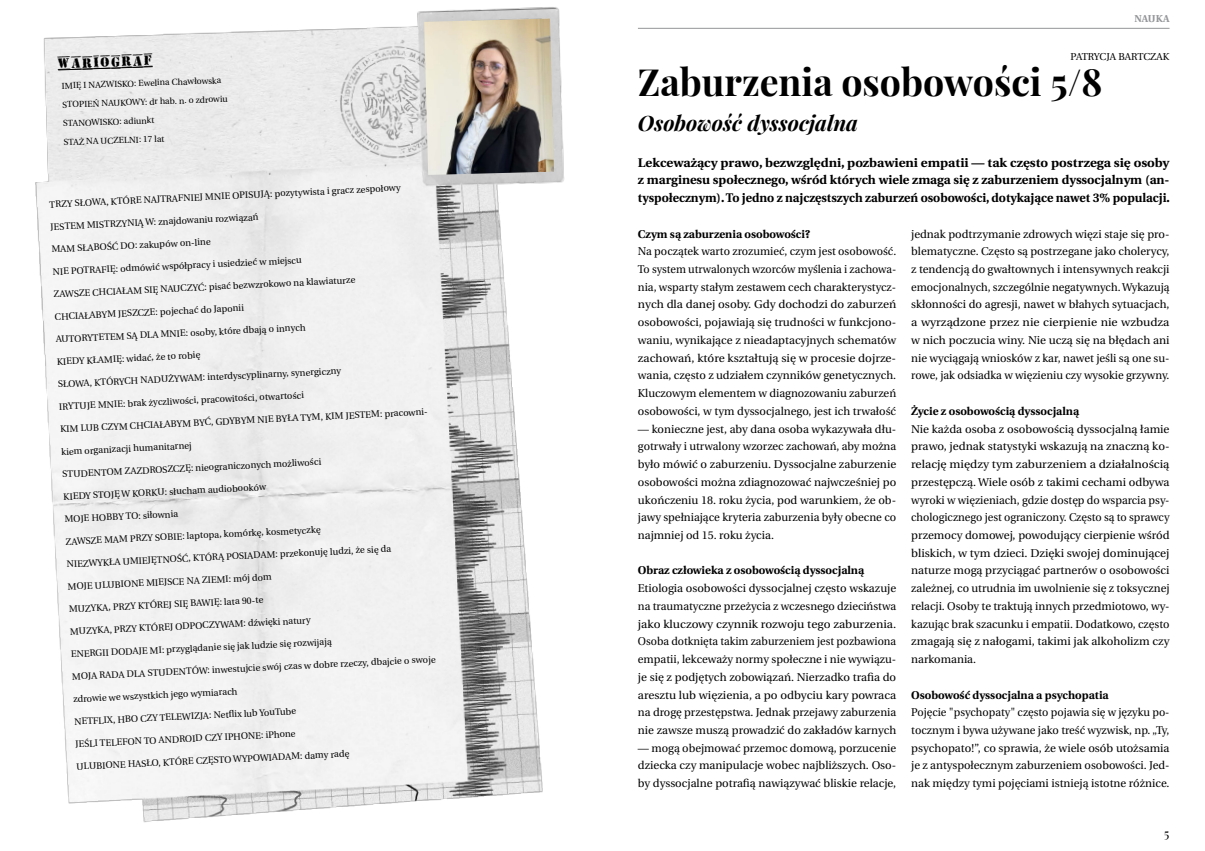
<style>
.page{position:relative;width:1205px;height:851px;background:#fff}
.page>*{position:absolute;margin:0;border:0;box-sizing:border-box;transform-origin:0 0}
.t1{font:700 37.5px "Playfair Display";color:#000}
.t2{font:italic 700 21.25px "Playfair Display";color:#000}
.t3{font:13.75px "Top Secret";color:#000}
.t4{font:700 12.5px/17.8px "Heuristica";color:#000;text-align:justify;scale:1.05 1}
.t5{font:12.5px "Playfair Display";color:#000}
.t6{font:11.25px/17.8px "Heuristica";color:#000;text-align:justify}
.t7{font:700 11.25px "Heuristica";color:#000}
.t8{font:10px "Heuristica";color:#000}
.t9{font:700 10px "Heuristica";color:#939598}
.t10{font:9.38px "Heuristica";color:#000}
.t11{font:8.75px/18.8px "Heuristica";color:#000}
</style>
<div class="page">
<hr style="left:638px;top:28px;width:531px;height:1px;background:#939598">
<img style="left:35px;top:7px;width:529px;height:816px">
<img style="left:424px;top:19px;width:130px;height:156px">
<svg style="left:57px;top:66px;width:97px;height:5px"></svg>
<p class="t3" style="left:58px;top:56px;width:96px;rotate:-2deg">WARIOGRAF</p>
<p class="t11" style="left:61px;top:76px;width:167px;rotate:-2deg">IMIĘ I NAZWISKO: Ewelina Chawłowska<br>STOPIEŃ NAUKOWY: dr hab. n. o zdrowiu<br>STANOWISKO: adiunkt<br>STAŻ NA UCZELNI: 17 lat</p>
<p class="t10" style="left:49px;top:198px;width:353px;rotate:-3deg">TRZY SŁOWA, KTÓRE NAJTRAFNIEJ MNIE OPISUJĄ: pozytywista i gracz zespołowy</p>
<p class="t10" style="left:50px;top:220px;width:210px;rotate:-3deg">JESTEM MISTRZYNIĄ W: znajdowaniu rozwiązań</p>
<p class="t10" style="left:51px;top:242px;width:161px;rotate:-3deg">MAM SŁABOŚĆ DO: zakupów on-line</p>
<p class="t10" style="left:52px;top:265px;width:251px;rotate:-3deg">NIE POTRAFIĘ: odmówić współpracy i usiedzieć w miejscu</p>
<p class="t10" style="left:53px;top:288px;width:303px;rotate:-3deg">ZAWSZE CHCIAŁAM SIĘ NAUCZYĆ: pisać bezwzrokowo na klawiaturze</p>
<p class="t10" style="left:54px;top:310px;width:191px;rotate:-3deg">CHCIAŁABYM JESZCZE: pojechać do Japonii</p>
<p class="t10" style="left:56px;top:332px;width:251px;rotate:-3deg">AUTORYTETEM SĄ DLA MNIE: osoby, które dbają o innych</p>
<p class="t10" style="left:57px;top:355px;width:145px;rotate:-3deg">KIEDY KŁAMIĘ: widać, że to robię</p>
<p class="t10" style="left:58px;top:377px;width:285px;rotate:-3deg">SŁOWA, KTÓRYCH NADUŻYWAM: interdyscyplinarny, synergiczny</p>
<p class="t10" style="left:59px;top:400px;width:247px;rotate:-3deg">IRYTUJE MNIE: brak życzliwości, pracowitości, otwartości</p>
<p class="t10" style="left:60px;top:423px;width:370px;rotate:-3deg">KIM LUB CZYM CHCIAŁABYM BYĆ, GDYBYM NIE BYŁA TYM, KIM JESTEM: pracowni-</p>
<p class="t10" style="left:61px;top:444px;width:132px;rotate:-3deg">kiem organizacji humanitarnej</p>
<p class="t10" style="left:62px;top:467px;width:261px;rotate:-3deg">STUDENTOM ZAZDROSZCZĘ: nieograniczonych możliwości</p>
<p class="t10" style="left:63px;top:490px;width:204px;rotate:-3deg">KIEDY STOJĘ W KORKU: słucham audiobooków</p>
<p class="t10" style="left:64px;top:512px;width:115px;rotate:-3deg">MOJE HOBBY TO: siłownia</p>
<p class="t10" style="left:65px;top:535px;width:257px;rotate:-3deg">ZAWSZE MAM PRZY SOBIE: laptopa, komórkę, kosmetyczkę</p>
<p class="t10" style="left:66px;top:557px;width:326px;rotate:-3deg">NIEZWYKŁA UMIEJĘTNOŚĆ, KTÓRĄ POSIADAM: przekonuję ludzi, że się da</p>
<p class="t10" style="left:67px;top:579px;width:206px;rotate:-3deg">MOJE ULUBIONE MIEJSCE NA ZIEMI: mój dom</p>
<p class="t10" style="left:68px;top:602px;width:196px;rotate:-3deg">MUZYKA, PRZY KTÓREJ SIĘ BAWIĘ: lata 90-te</p>
<p class="t10" style="left:70px;top:625px;width:242px;rotate:-3deg">MUZYKA, PRZY KTÓREJ ODPOCZYWAM: dźwięki natury</p>
<p class="t10" style="left:71px;top:647px;width:263px;rotate:-3deg">ENERGII DODAJE MI: przyglądanie się jak ludzie się rozwijają</p>
<p class="t10" style="left:72px;top:670px;width:365px;rotate:-3deg">MOJA RADA DLA STUDENTÓW: inwestujcie swój czas w dobre rzeczy, dbajcie o swoje</p>
<p class="t10" style="left:73px;top:692px;width:166px;rotate:-3deg">zdrowie we wszystkich jego wymiarach</p>
<p class="t10" style="left:74px;top:714px;width:224px;rotate:-3deg">NETFLIX, HBO CZY TELEWIZJA: Netfl ix lub YouTube</p>
<p class="t10" style="left:75px;top:737px;width:222px;rotate:-3deg">JEŚLI TELEFON TO ANDROID CZY IPHONE: iPhone</p>
<p class="t10" style="left:76px;top:759px;width:275px;rotate:-3deg">ULUBIONE HASŁO, KTÓRE CZĘSTO WYPOWIADAM: damy radę</p>
<p class="t9" style="left:1134px;top:11px;width:16px">Nauka</p>
<p class="t8" style="left:1070px;top:49px;width:100px">PATRYCJA BARTCZAK</p>
<h1 class="t1" style="left:638px;top:52px;width:466px">Zaburzenia osobowości 5/8</h1>
<h2 class="t2" style="left:638px;top:106px;width:222px">Osobowość dyssocjalna</h2>
<p class="t4" style="left:638px;top:153px;width:508px">Lekceważący prawo, bezwzględni, pozbawieni empatii — tak często postrzega się osoby z marginesu społecznego, wśród których wiele zmaga się z zaburzeniem dyssocjalnym (an&shy;tyspołecznym). To jedno z najczęstszych zaburzeń osobowości, dotykające nawet 3% populacji.</p>
<p class="t7" style="left:638px;top:225px;width:174px">Czym są zaburzenia osobowości?</p>
<p class="t6" style="left:638px;top:243px;width:260px">Na początek warto zrozumieć, czym jest osobowość.<br>To system utrwalonych wzorców myślenia i zachowa&shy;nia, wsparty stałym zestawem cech charakterystycz&shy;nych dla danej osoby. Gdy dochodzi do zaburzeń osobowości, pojawiają się trudności w funkcjono&shy;waniu, wynikające z nieadaptacyjnych schematów zachowań, które kształtują się w procesie dojrze&shy;wania, często z udziałem czynników genetycznych.<br>Kluczowym elementem w diagnozowaniu zaburzeń osobowości, w tym dyssocjalnego, jest ich trwałość</p>
<p class="t6" style="left:638px;top:420px;width:260px">— konieczne jest, aby dana osoba wykazywała dłu&shy;gotrwały i utrwalony wzorzec zachowań, aby można było mówić o zaburzeniu. Dyssocjalne zaburzenie osobowości można zdiagnozować najwcześniej po ukończeniu 18. roku życia, pod warunkiem, że ob&shy;jawy spełniające kryteria zaburzenia były obecne co najmniej od 15. roku życia.</p>
<p class="t7" style="left:638px;top:561px;width:228px">Obraz człowieka z osobowością dyssocjalną</p>
<p class="t6" style="left:638px;top:579px;width:260px">Etiologia osobowości dyssocjalnej często wskazuje na traumatyczne przeżycia z wczesnego dzieciństwa jako kluczowy czynnik rozwoju tego zaburzenia.<br>Osoba dotknięta takim zaburzeniem jest pozbawiona empatii, lekceważy normy społeczne i nie wywiązu&shy;je się z podjętych zobowiązań. Nierzadko trafia do aresztu lub więzienia, a po odbyciu kary powraca na drogę przestępstwa. Jednak przejawy zaburzenia nie zawsze muszą prowadzić do zakładów karnych</p>
<p class="t6" style="left:638px;top:739px;width:260px">— mogą obejmować przemoc domową, porzucenie dziecka czy manipulacje wobec najbliższych. Oso&shy;by dyssocjalne potrafią nawiązywać bliskie relacje,</p>
<p class="t6" style="left:911px;top:225px;width:260px">jednak podtrzymanie zdrowych więzi staje się pro&shy;blematyczne. Często są postrzegane jako cholerycy, z tendencją do gwałtownych i intensywnych reakcji emocjonalnych, szczególnie negatywnych. Wykazują skłonności do agresji, nawet w błahych sytuacjach, a wyrządzone przez nie cierpienie nie wzbudza w nich poczucia winy. Nie uczą się na błędach ani nie wyciągają wniosków z kar, nawet jeśli są one su&shy;rowe, jak odsiadka w więzieniu czy wysokie grzywny.</p>
<p class="t7" style="left:911px;top:402px;width:169px">Życie z osobowością dyssocjalną</p>
<p class="t6" style="left:911px;top:420px;width:260px">Nie każda osoba z osobowością dyssocjalną łamie prawo, jednak statystyki wskazują na znaczną ko&shy;relację między tym zaburzeniem a działalnością przestępczą. Wiele osób z takimi cechami odbywa wyroki w więzieniach, gdzie dostęp do wsparcia psy&shy;chologicznego jest ograniczony. Często są to sprawcy przemocy domowej, powodujący cierpienie wśród bliskich, w tym dzieci. Dzięki swojej dominującej naturze mogą przyciągać partnerów o osobowości zależnej, co utrudnia im uwolnienie się z toksycznej relacji. Osoby te traktują innych przedmiotowo, wy&shy;kazując brak szacunku i empatii. Dodatkowo, często zmagają się z nałogami, takimi jak alkoholizm czy narkomania.</p>
<p class="t7" style="left:911px;top:685px;width:199px">Osobowość dyssocjalna a psychopatia</p>
<p class="t6" style="left:911px;top:703px;width:260px">Pojęcie "psychopaty" często pojawia się w języku po&shy;tocznym i bywa używane jako treść wyzwisk, np. „Ty, psychopato!”, co sprawia, że wiele osób utożsamia je z antyspołecznym zaburzeniem osobowości. Jed&shy;nak między tymi pojęciami istnieją istotne różnice.</p>
<p class="t5" style="left:1164px;top:823px;width:7px">5</p>
</div>
